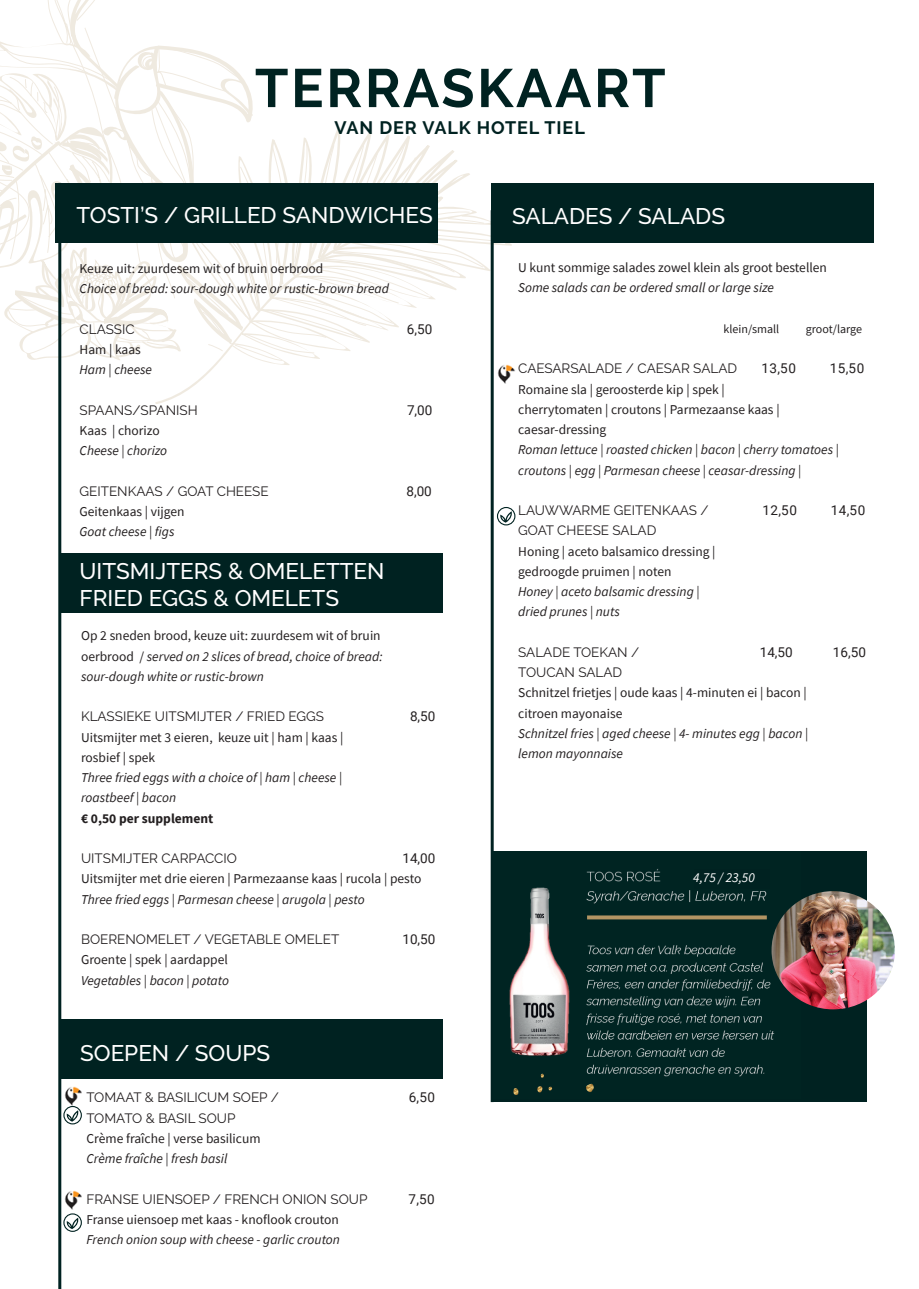
<style>
.page{position:relative;width:919px;height:1289px;background:#fff}
.page>*{position:absolute;margin:0;border:0;box-sizing:border-box;transform-origin:0 0}
.t1{font:700 54px "Raleway";letter-spacing:.05em;color:#002221}
.KOP{font:500 22.5px "Raleway";color:#fff}
.t2{font:700 18px "Raleway";letter-spacing:.05em;color:#002221}
.KOP-2{font:italic 13.5px/20.2px "Source Sans Pro";color:#231f20}
.KOP-3{font:13.5px/20.2px "Source Sans Pro";color:#231f20}
.KOP-4{font:13.5px "Raleway";color:#231f20}
.KOP-5{font:13.5px "Roboto";color:#231f20}
.KOP_NIEUW{font:13.5px "Raleway";color:#231f20}
.KOP_NIEUW-2{font:13.5px "Source Sans Pro";color:#231f20}
.KOP_NIEUW-3{font:italic 13.5px "Source Sans Pro";color:#231f20}
.KOP-6{font:700 13.5px "Source Sans Pro";color:#231f20}
.t3{font:italic 13.5px "Source Sans Pro";color:#fff}
.KOP_NIEUW-4{font:13.5px "Roboto";color:#231f20}
.t4{font:12px "Source Sans Pro";color:#231f20}
.s1{font-style:normal}
.s2{font-style:italic}
</style>
<div class="page">
<div style="left:492px;top:851px;width:375px;height:251px;background:#002221"></div>
<svg style="left:0;top:0;width:512px;height:404px"></svg>
<div style="left:55px;top:183px;width:383px;height:60px;background:#002221"></div>
<div style="left:60px;top:553px;width:382px;height:59px;background:#002221"></div>
<hr style="left:58px;top:183px;width:3px;height:1105px;background:#002221">
<hr style="left:490px;top:210px;width:3px;height:892px;background:#002221">
<div style="left:60px;top:1019px;width:382px;height:60px;background:#002221"></div>
<div style="left:491px;top:183px;width:382px;height:60px;background:#002221"></div>
<svg style="left:497px;top:507px;width:18px;height:18px"></svg>
<img style="left:64px;top:1086px;width:18px;height:19px">
<img style="left:497px;top:364px;width:18px;height:19px">
<img style="left:64px;top:1190px;width:18px;height:19px">
<img style="left:509px;top:869px;width:266px;height:226px">
<img style="left:771px;top:891px;width:123px;height:118px">
<svg style="left:63px;top:1213px;width:19px;height:18px"></svg>
<svg style="left:63px;top:1105px;width:19px;height:19px"></svg>
<div style="left:693px;top:869px;width:76px;height:19px;background:#002221"></div>
<p class="t1" style="left:255px;top:57px;width:412px">TERRASKAART</p>
<p class="t2" style="left:334px;top:118px;width:252px">VAN DER VALK HOTEL TIEL</p>
<p class="KOP" style="left:77px;top:202px;width:358px">TOSTI’S / GRILLED SANDWICHES</p>
<p class="KOP-3" style="left:80px;top:258px;width:245px">Keuze uit: zuurdesem wit of bruin oerbrood</p>
<p class="KOP-2" style="left:80px;top:278px;width:311px">Choice of bread: sour-dough white or rustic-brown bread</p>
<p class="KOP-4" style="left:80px;top:321px;width:57px">CLASSIC</p>
<p class="KOP-5" style="left:407px;top:319px;width:27px">6,50</p>
<p class="KOP-3" style="left:80px;top:339px;width:63px">Ham | kaas</p>
<p class="KOP-2" style="left:80px;top:359px;width:74px">Ham | cheese</p>
<p class="KOP-4" style="left:80px;top:402px;width:120px">SPAANS/SPANISH</p>
<p class="KOP-5" style="left:407px;top:400px;width:27px">7,00</p>
<p class="KOP-3" style="left:80px;top:420px;width:82px">Kaas | chorizo</p>
<p class="KOP-2" style="left:80px;top:440px;width:89px">Cheese | chorizo</p>
<p class="KOP-4" style="left:80px;top:483px;width:190px">GEITENKAAS / GOAT CHEESE</p>
<p class="KOP-5" style="left:406px;top:481px;width:27px">8,00</p>
<p class="KOP-3" style="left:80px;top:501px;width:106px">Geitenkaas | vijgen</p>
<p class="KOP-2" style="left:80px;top:521px;width:96px">Goat cheese | figs</p>
<p class="KOP" style="left:80px;top:558px;width:306px">UITSMIJTERS &amp; OMELETTEN</p>
<p class="KOP" style="left:80px;top:585px;width:261px">FRIED EGGS &amp; OMELETS</p>
<p class="KOP-2" style="left:81px;top:625px;width:303px"><span class="s1">Op 2 sneden brood, keuze uit: zuurdesem wit of bruin oerbrood /</span> served on 2 slices of bread, choice of bread: sour-dough white or rustic-brown</p>
<p class="KOP-4" style="left:81px;top:708px;width:244px">KLASSIEKE UITSMIJTER / FRIED EGGS</p>
<p class="KOP-5" style="left:410px;top:707px;width:27px">8,50</p>
<p class="KOP-3" style="left:81px;top:727px;width:264px">Uitsmijter met 3 eieren, keuze uit | ham | kaas |</p>
<p class="KOP-3" style="left:81px;top:747px;width:76px">rosbief | spek</p>
<p class="KOP-2" style="left:81px;top:767px;width:262px">Three fried eggs with a choice of | ham | cheese |</p>
<p class="KOP-2" style="left:81px;top:787px;width:97px">roastbeef | bacon</p>
<p class="KOP-6" style="left:81px;top:809px;width:134px">€ 0,50 per supplement</p>
<p class="KOP-4" style="left:81px;top:850px;width:157px">UITSMIJTER CARPACCIO</p>
<p class="KOP-5" style="left:402px;top:848px;width:34px">14,00</p>
<p class="KOP-3" style="left:81px;top:868px;width:342px">Uitsmijter met drie eieren | Parmezaanse kaas | rucola | pesto</p>
<p class="KOP-2" style="left:81px;top:888px;width:285px">Three fried eggs | Parmesan cheese | arugola | pesto</p>
<p class="KOP-4" style="left:81px;top:931px;width:260px">BOERENOMELET / VEGETABLE OMELET</p>
<p class="KOP-5" style="left:402px;top:929px;width:34px">10,50</p>
<p class="KOP-3" style="left:81px;top:949px;width:148px">Groente | spek | aardappel</p>
<p class="KOP-2" style="left:81px;top:969px;width:149px">Vegetables | bacon | potato</p>
<p class="KOP" style="left:80px;top:1039px;width:191px">SOEPEN / SOUPS</p>
<p class="KOP_NIEUW" style="left:86px;top:1089px;width:194px">TOMAAT &amp; BASILICUM SOEP /</p>
<p class="KOP_NIEUW-4" style="left:409px;top:1087px;width:28px">6,50</p>
<p class="KOP_NIEUW" style="left:86px;top:1109px;width:150px">TOMATO &amp; BASIL SOUP</p>
<p class="KOP_NIEUW-2" style="left:86px;top:1129px;width:175px">Crème fraîche | verse basilicum</p>
<p class="KOP_NIEUW-3" style="left:86px;top:1149px;width:142px">Crème fraîche | fresh basil</p>
<p class="KOP-4" style="left:86px;top:1190px;width:282px">FRANSE UIENSOEP / FRENCH ONION SOUP</p>
<p class="KOP-5" style="left:408px;top:1189px;width:28px">7,50</p>
<p class="KOP-3" style="left:86px;top:1209px;width:254px">Franse uiensoep met kaas - knoflook crouton</p>
<p class="KOP-2" style="left:86px;top:1229px;width:255px">French onion soup with cheese - garlic crouton</p>
<p class="KOP" style="left:512px;top:203px;width:214px">SALADES / SALADS</p>
<p class="KOP-3" style="left:518px;top:257px;width:310px">U kunt sommige salades zowel klein als groot bestellen<br><span class="s2">Some salads can be ordered small or large size</span></p>
<p class="t4" style="left:723px;top:321px;width:57px">klein/small</p>
<p class="t4" style="left:805px;top:321px;width:58px">groot/large</p>
<p class="KOP-4" style="left:518px;top:361px;width:220px">CAESARSALADE / CAESAR SALAD</p>
<p class="KOP-5" style="left:761px;top:359px;width:36px">13,50</p>
<p class="KOP-5" style="left:829px;top:359px;width:36px">15,50</p>
<p class="KOP-3" style="left:518px;top:379px;width:263px">Romaine sla | geroosterde kip | spek | cherrytomaten | croutons | Parmezaanse kaas | caesar-dressing</p>
<p class="KOP-2" style="left:518px;top:439px;width:322px">Roman lettuce | roasted chicken | bacon | cherry tomatoes | croutons | egg | Parmesan cheese | ceasar-dressing |</p>
<p class="KOP-4" style="left:518px;top:502px;width:192px">LAUWWARME GEITENKAAS /</p>
<p class="KOP-5" style="left:762px;top:501px;width:36px">12,50</p>
<p class="KOP-5" style="left:830px;top:501px;width:36px">14,50</p>
<p class="KOP-4" style="left:518px;top:523px;width:140px">GOAT CHEESE SALAD</p>
<p class="KOP-3" style="left:518px;top:541px;width:199px">Honing | aceto balsamico dressing | gedroogde pruimen | noten</p>
<p class="KOP-2" style="left:518px;top:581px;width:183px">Honey | aceto balsamic dressing | dried prunes | nuts</p>
<p class="KOP-4" style="left:518px;top:644px;width:123px">SALADE TOEKAN /</p>
<p class="KOP-5" style="left:759px;top:642px;width:34px">14,50</p>
<p class="KOP-5" style="left:832px;top:642px;width:34px">16,50</p>
<p class="KOP-4" style="left:518px;top:664px;width:106px">TOUCAN SALAD</p>
<p class="KOP-3" style="left:518px;top:682px;width:290px">Schnitzel frietjes | oude kaas | 4-minuten ei | bacon |</p>
<p class="KOP-3" style="left:518px;top:703px;width:106px">citroen mayonaise</p>
<p class="KOP-2" style="left:518px;top:723px;width:291px">Schnitzel fries | aged cheese | 4- minutes egg | bacon |</p>
<p class="KOP-2" style="left:518px;top:743px;width:106px">lemon mayonnaise</p>
<p class="t3" style="left:693px;top:868px;width:63px">4,75 / 23,50</p>
</div>
